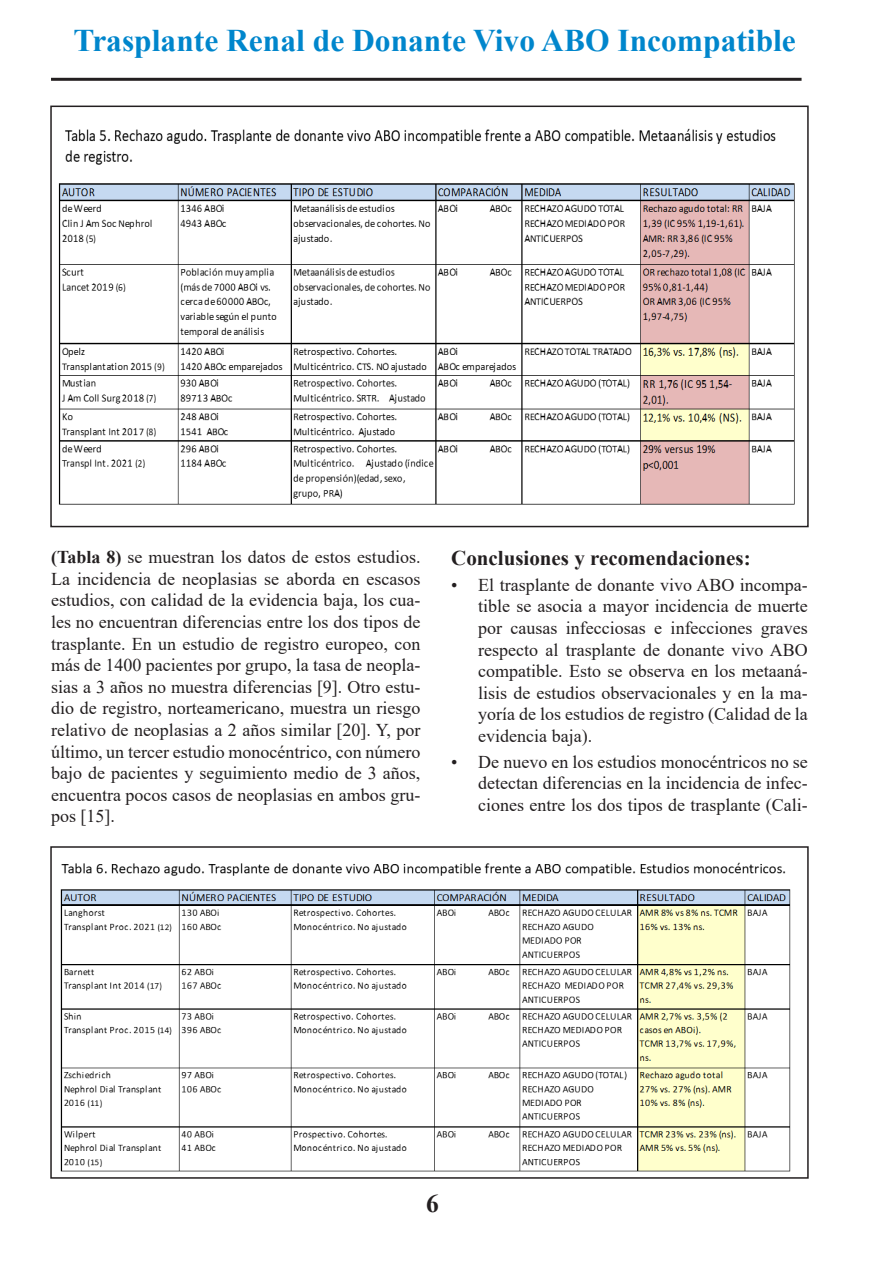
<style>
.page{position:relative;width:893px;height:1263px;background:#fff}
.page>*{position:absolute;margin:0;border:0;box-sizing:border-box;transform-origin:0 0}
.t1{font:700 31.5px "Times New Roman";color:#0086cc}
.t2{font:700 25.5px "Times New Roman";color:#231f20}
.t3{font:700 21px "Times New Roman";color:#231f20}
.t4{font:18px/21.6px "Times New Roman";color:#231f20;text-align:justify}
.s1{font-weight:700}
</style>
<div class="page">
<hr style="left:51px;top:78px;width:750px;height:3px;background:#231f20">
<img style="left:58px;top:128px;width:737px;height:377px">
<div style="left:50px;top:106px;width:759px;height:421px;border:2px solid #231f20"></div>
<img style="left:60px;top:862px;width:731px;height:310px">
<div style="left:50px;top:846px;width:759px;height:333px;border:2px solid #231f20"></div>
<h1 class="t1" style="left:74px;top:18px;width:724px">Trasplante Renal de Donante Vivo ABO Incompatible</h1>
<p class="t4" style="left:51px;top:546px;width:371px"><span class="s1">(Tabla 8)</span> se muestran los datos de estos estudios.<br>La incidencia de neoplasias se aborda en escasos estudios, con calidad de la evidencia baja, los cua&shy;les no encuentran diferencias entre los dos tipos de trasplante. En un estudio de registro europeo, con más de 1400 pacientes por grupo, la tasa de neopla&shy;sias a 3 años no muestra diferencias [9]. Otro estu&shy;dio de registro, norteamericano, muestra un riesgo relativo de neoplasias a 2 años similar [20]. Y, por último, un tercer estudio monocéntrico, con número bajo de pacientes y seguimiento medio de 3 años, encuentra pocos casos de neoplasias en ambos gru&shy;pos [15].</p>
<p class="t3" style="left:451px;top:543px;width:301px">Conclusiones y recomendaciones:</p>
<p class="t4" style="left:478px;top:573px;width:331px;text-indent:-27px">• El trasplante de donante vivo ABO incompa&shy;tible se asocia a mayor incidencia de muerte por causas infecciosas e infecciones graves respecto al trasplante de donante vivo ABO compatible. Esto se observa en los metaaná&shy;lisis de estudios observacionales y en la ma&shy;yoría de los estudios de registro (Calidad de la evidencia baja).</p>
<p class="t4" style="left:478px;top:750px;width:331px;text-indent:-27px">• De nuevo en los estudios monocéntricos no se detectan diferencias en la incidencia de infec&shy;ciones entre los dos tipos de trasplante (Cali-</p>
<h2 class="t2" style="left:426px;top:1185px;width:14px">6</h2>
</div>
